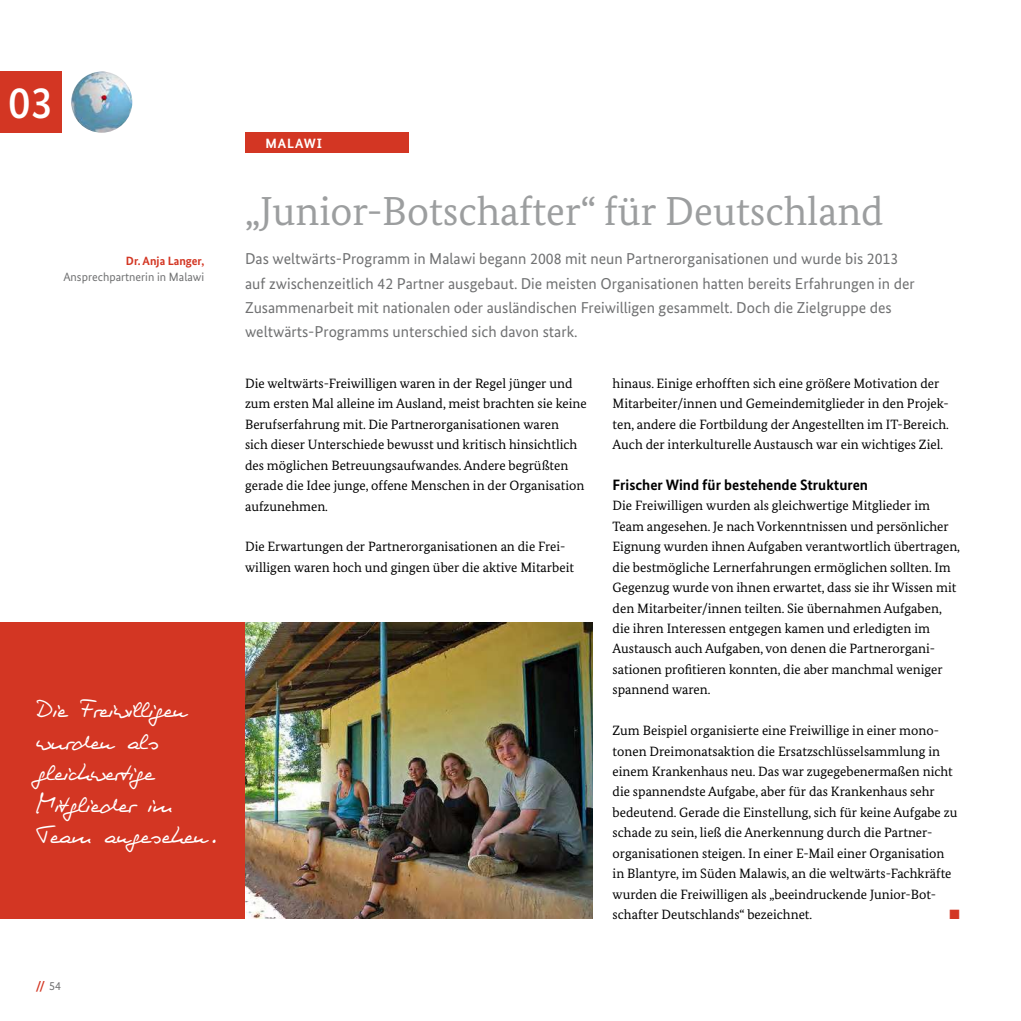
<style>
.page{position:relative;width:1021px;height:1021px;background:#fff}
.page>*{position:absolute;margin:0;border:0;box-sizing:border-box;transform-origin:0 0}
.t1{font:500 45px "Bundes Sans";color:#fff}
.t2{font:40.5px "Bundes Serif";color:#9c9e9f}
.t3{font:27px/31.5px "HEIKESCHRIFT";color:#fff}
.t4{font:15.75px/24px "Bundes Sans";color:#707172}
.t5{font:700 15px "Bundes Sans";color:#000}
.t6{font:13.5px/20.4px "Bundes Serif";color:#000}
.t7{font:700 13.5px "Bundes Sans";color:#fff}
.t8{font:13.5px "Zapf Dingbats";color:#d33623}
.t9{font:12px "Bundes Sans";color:#707172}
.t10{font:700 12px "Bundes Sans";color:#d33623}
.s1{font-weight:400;color:#707172}
</style>
<div class="page">
<div style="left:0;top:71px;width:61px;height:62px;background:#d33623"></div>
<div style="left:245px;top:133px;width:163px;height:20px;background:#d33623"></div>
<img style="left:245px;top:622px;width:347px;height:296px">
<div style="left:0;top:622px;width:245px;height:296px;background:#d33623"></div>
<img style="left:71px;top:71px;width:61px;height:62px;border-radius:31px">
<h1 class="t1" style="left:8px;top:75px;width:47px">03</h1>
<p class="t10" style="left:126px;top:253px;width:80px">Dr. Anja Langer,</p>
<p class="t9" style="left:63px;top:269px;width:142px">Ansprechpartnerin in Malawi</p>
<h3 class="t3" style="left:37px;top:694px;width:183px">Die Freiwilligen wurden als gleichwertige<br>Mitglieder im<br>Team angesehen.</h3>
<p class="t10" style="left:36px;top:978px;width:27px">// <span class="s1">54</span></p>
<p class="t7" style="left:265px;top:135px;width:11px">malawi</p>
<h2 class="t2" style="left:245px;top:186px;width:640px">„Junior-Botschafter“ für Deutschland</h2>
<p class="t4" style="left:245px;top:247px;width:671px">Das weltwärts-Programm in Malawi begann 2008 mit neun Partnerorganisationen und wurde bis 2013 auf zwischenzeitlich 42 Partner ausgebaut. Die meisten Organisationen hatten bereits Erfahrungen in der Zusammenarbeit mit nationalen oder ausländischen Freiwilligen gesammelt. Doch die Zielgruppe des weltwärts-Programms unterschied sich davon stark.</p>
<p class="t6" style="left:245px;top:373px;width:343px">Die weltwärts-Freiwilligen waren in der Regel jünger und zum ersten Mal alleine im Ausland, meist brachten sie keine Berufserfahrung mit. Die Partnerorganisationen waren<br>sich dieser Unterschiede bewusst und kritisch hinsichtlich des möglichen Betreuungsaufwandes. Andere begrüßten gerade die Idee junge, offene Menschen in der Organisation aufzunehmen.</p>
<p class="t6" style="left:245px;top:536px;width:330px">Die Erwartungen der Partnerorganisationen an die Frei&shy;willigen waren hoch und gingen über die aktive Mitarbeit</p>
<p class="t6" style="left:612px;top:373px;width:338px">hinaus. Einige erhofften sich eine größere Motivation der Mitarbeiter/innen und Gemeindemitglieder in den Projek&shy;ten, andere die Fortbildung der Angestellten im IT-Bereich.<br>Auch der interkulturelle Austausch war ein wichtiges Ziel.</p>
<p class="t5" style="left:612px;top:476px;width:257px">Frischer Wind für bestehende Strukturen</p>
<p class="t6" style="left:612px;top:495px;width:349px">Die Freiwilligen wurden als gleichwertige Mitglieder im Team angesehen. Je nach Vorkenntnissen und persönlicher Eignung wurden ihnen Aufgaben verantwortlich übertragen, die bestmögliche Lernerfahrungen ermöglichen sollten. Im Gegenzug wurde von ihnen erwartet, dass sie ihr Wissen mit den Mitarbeiter/innen teilten. Sie übernahmen Aufgaben, die ihren Interessen entgegen kamen und erledigten im Austausch auch Aufgaben, von denen die Partnerorgani&shy;sationen profitieren konnten, die aber manchmal weniger spannend waren.</p>
<p class="t6" style="left:612px;top:720px;width:346px">Zum Beispiel organisierte eine Freiwillige in einer mono&shy;tonen Dreimonatsaktion die Ersatzschlüsselsammlung in einem Krankenhaus neu. Das war zugegebenermaßen nicht die spannendste Aufgabe, aber für das Krankenhaus sehr bedeutend. Gerade die Einstellung, sich für keine Aufgabe zu schade zu sein, ließ die Anerkennung durch die Partner&shy;organisationen steigen. In einer E-Mail einer Organisation in Blantyre, im Süden Malawis, an die weltwärts-Fachkräfte wurden die Freiwilligen als „beeindruckende Junior-Bot&shy;schafter Deutschlands“ bezeichnet.</p>
<p class="t8" style="left:949px;top:907px;width:12px">■</p>
</div>
